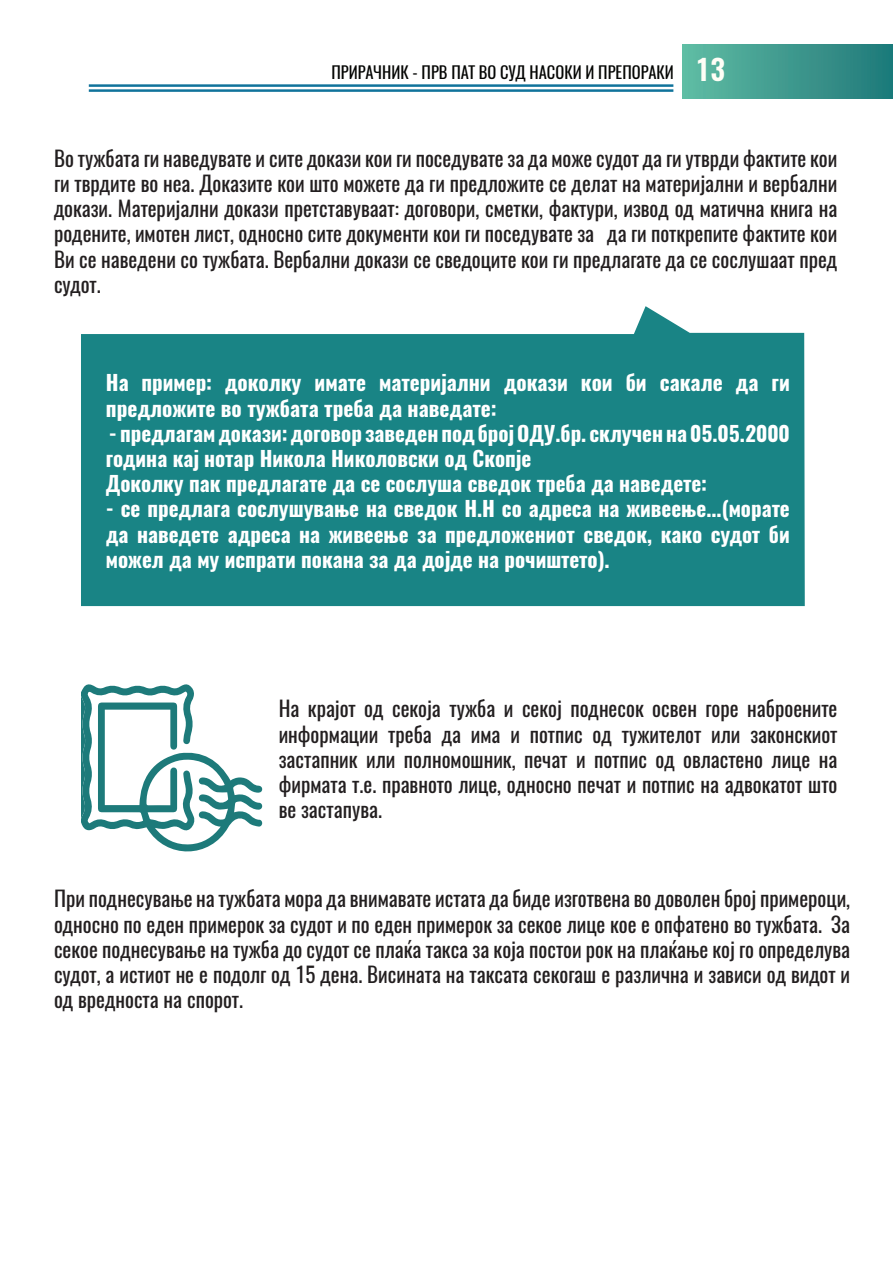
<style>
.page{position:relative;width:893px;height:1263px;background:#fff}
.page>*{position:absolute;margin:0;border:0;box-sizing:border-box;transform-origin:0 0}
.t1{font:21px/25.2px "Oswald";color:#231f20;text-align:justify}
.t2{font:700 21px/25.2px "Oswald";color:#fff}
.t3{font:16.5px "Oswald";color:#040503}
.s1{font-weight:600;font-size:28.5px;color:#fffef6}
</style>
<div class="page">
<div style="left:682px;top:44px;width:211px;height:54px;background:linear-gradient(to right,#60bca4,#1e7879)"></div>
<hr style="left:89px;top:84px;width:584px;height:3px;background:#10739b">
<hr style="left:89px;top:89px;width:584px;height:3px;background:#10739b">
<svg style="left:81px;top:306px;width:724px;height:300px;background:#2d8f8f"></svg>
<svg style="left:81px;top:684px;width:181px;height:168px"></svg>
<p class="t3" style="left:332px;top:61px;width:395px">ПРИРАЧНИК - ПРВ ПАТ ВО СУД НАСОКИ И ПРЕПОРАКИ <span class="s1">13</span></p>
<p class="t1" style="left:54px;top:146px;width:785px">Во тужбата ги наведувате и сите докази кои ги поседувате за да може судот да ги утврди фактите кои ги тврдите во неа. Доказите кои што можете да ги предложите се делат на материјални и вербални докази. Материјални докази претставуваат: договори, сметки, фактури, извод од матична книга на родените, имотен лист, односно сите документи кои ги поседувате за да ги поткрепите фактите кои Ви се наведени со тужбата. Вербални докази се сведоците кои ги предлагате да се сослушаат пред судот.</p>
<p class="t2" style="left:106px;top:371px;width:685px">На пример: доколку имате материјални докази кои би сакале да ги предложите во тужбата треба да наведате:</p>
<p class="t2" style="left:106px;top:421px;width:685px">- предлагам докази: договор заведен под број ОДУ.бр. склучен на 05.05.2000 година кај нотар Никола Николовски од Скопје</p>
<p class="t2" style="left:106px;top:472px;width:603px">Доколку пак предлагате да се сослуша сведок треба да наведете:</p>
<p class="t2" style="left:106px;top:497px;width:685px;text-align:justify">- се предлага сослушување на сведок Н.Н со адреса на живеење...(морате да наведете адреса на живеење за предложениот сведок, како судот би можел да му испрати покана за да дојде на рочиштето).</p>
<p class="t1" style="left:279px;top:696px;width:560px">На крајот од секоја тужба и секој поднесок освен горе наброените информации треба да има и потпис од тужителот или законскиот застапник или полномошник, печат и потпис од овластено лице на фирмата т.е. правното лице, односно печат и потпис на адвокатот што ве застапува.</p>
<p class="t1" style="left:54px;top:886px;width:798px">При поднесување на тужбата мора да внимавате истата да биде изготвена во доволен број примероци, односно по еден примерок за судот и по еден примерок за секое лице кое е опфатено во тужбата. За секое поднесување на тужба до судот се плаќа такса за која постои рок на плаќање кој го определува судот, а истиот не е подолг од 15 дена. Висината на таксата секогаш е различна и зависи од видот и од вредноста на спорот.</p>
</div>
